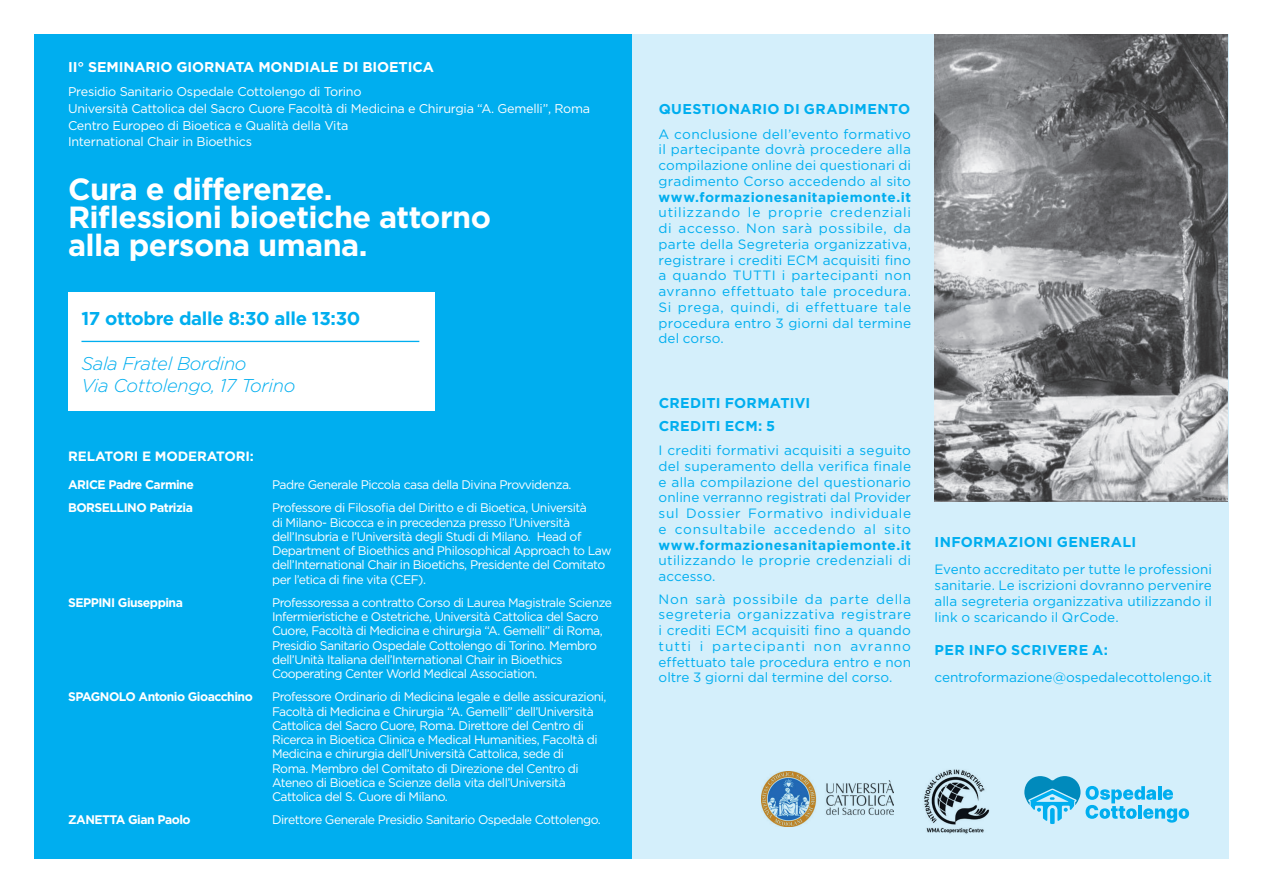
<style>
.page{position:relative;width:1263px;height:893px;background:#fff}
.page>*{position:absolute;margin:0;border:0;box-sizing:border-box;transform-origin:0 0}
.t1{font:700 30.6px/28px "Gotham";letter-spacing:-.02em;color:#fff}
.t2{font:700 18.6px "Gotham";letter-spacing:-.02em;color:#00aeef}
.t3{font:italic 300 18.45px/22.2px "Gotham";letter-spacing:-.02em;color:#00aeef}
.t4{font:700 14.25px/23.2px "Gotham";letter-spacing:.02em;color:#00aeef}
.t5{font:700 14.25px "Gotham";letter-spacing:-.005em;color:#fff}
.t6{font:13.5px/15.8px "Gotham";letter-spacing:.01em;color:#00aeef;text-align:justify}
.t7{font:700 13.5px "Gotham";letter-spacing:.035em;color:#00aeef}
.t8{font:700 13.5px "Gotham";letter-spacing:-.005em;color:#fff}
.t9{font:12.6px/16.8px "Gotham";letter-spacing:-.02em;color:#fff}
.t10{font:12.45px/14.2px "Gotham";letter-spacing:-.04em;color:#fff}
.t11{font:700 12.45px "Gotham";letter-spacing:-.04em;color:#fff}
</style>
<div class="page">
<div style="left:608px;top:34px;width:621px;height:825px;background:#d4effb"></div>
<img style="left:934px;top:34px;width:294px;height:467px">
<div style="left:34px;top:34px;width:597px;height:825px;background:#00aeef"></div>
<svg style="left:1024px;top:776px;width:165px;height:48px"></svg>
<div style="left:68px;top:292px;width:367px;height:118px;background:#fff"></div>
<hr style="left:81px;top:341px;width:338px;height:1px;background:#00aeef">
<img style="left:761px;top:772px;width:132px;height:54px">
<img style="left:924px;top:769px;width:66px;height:65px">
<p class="t5" style="left:68px;top:58px;width:367px">II° SEMINARIO GIORNATA MONDIALE DI BIOETICA</p>
<p class="t9" style="left:68px;top:83px;width:524px">Presidio Sanitario Ospedale Cottolengo di Torino<br>Università Cattolica del Sacro Cuore Facoltà di Medicina e Chirurgia “A. Gemelli”, Roma Centro Europeo di Bioetica e Qualità della Vita<br>International Chair in Bioethics</p>
<h1 class="t1" style="left:68px;top:174px;width:424px">Cura e differenze.<br>Riflessioni bioetiche attorno alla persona umana.</h1>
<h2 class="t2" style="left:81px;top:308px;width:280px">17 ottobre dalle 8:30 alle 13:30</h2>
<h3 class="t3" style="left:81px;top:351px;width:215px">Sala Fratel Bordino<br>Via Cottolengo, 17 Torino</h3>
<p class="t8" style="left:68px;top:448px;width:187px">RELATORI E MODERATORI:</p>
<p class="t11" style="left:68px;top:477px;width:127px">ARICE Padre Carmine</p>
<p class="t10" style="left:272px;top:477px;width:301px">Padre Generale Piccola casa della Divina Provvidenza.</p>
<p class="t11" style="left:68px;top:501px;width:126px">BORSELLINO Patrizia</p>
<p class="t10" style="left:272px;top:501px;width:341px">Professore di Filosofia del Diritto e di Bioetica, Università<br>di Milano- Bicocca e in precedenza presso l’Università dell’Insubria e l’Università degli Studi di Milano. Head of Department of Bioethics and Philosophical Approach to Law dell’International Chair in Bioetichs, Presidente del Comitato per l’etica di fine vita (CEF).</p>
<p class="t11" style="left:68px;top:595px;width:116px">SEPPINI Giuseppina</p>
<p class="t10" style="left:272px;top:595px;width:341px">Professoressa a contratto Corso di Laurea Magistrale Scienze Infermieristiche e Ostetriche, Università Cattolica del Sacro Cuore, Facoltà di Medicina e chirurgia “A. Gemelli” di Roma, Presidio Sanitario Ospedale Cottolengo di Torino. Membro dell’Unità Italiana dell’International Chair in Bioethics Cooperating Center World Medical Association.</p>
<p class="t11" style="left:68px;top:690px;width:186px">SPAGNOLO Antonio Gioacchino</p>
<p class="t10" style="left:272px;top:690px;width:336px">Professore Ordinario di Medicina legale e delle assicurazioni, Facoltà di Medicina e Chirurgia “A. Gemelli” dell’Università Cattolica del Sacro Cuore, Roma. Direttore del Centro di Ricerca in Bioetica Clinica e Medical Humanities, Facoltà di Medicina e chirurgia dell’Università Cattolica, sede di<br>Roma. Membro del Comitato di Direzione del Centro di Ateneo di Bioetica e Scienze della vita dell’Università Cattolica del S. Cuore di Milano.</p>
<p class="t11" style="left:68px;top:813px;width:124px">ZANETTA Gian Paolo</p>
<p class="t10" style="left:272px;top:813px;width:330px">Direttore Generale Presidio Sanitario Ospedale Cottolengo.</p>
<p class="t4" style="left:659px;top:97px;width:253px">QUESTIONARIO DI GRADIMENTO</p>
<p class="t6" style="left:659px;top:126px;width:254px">A conclusione dell’evento formativo il partecipante dovrà procedere alla compilazione online dei questionari di gradimento Corso accedendo al sito</p>
<p class="t7" style="left:659px;top:189px;width:254px">www.formazionesanitapiemonte.it</p>
<p class="t6" style="left:659px;top:204px;width:254px">utilizzando le proprie credenziali di accesso. Non sarà possibile, da parte della Segreteria organizzativa, registrare i crediti ECM acquisiti fino a quando TUTTI i partecipanti non avranno effettuato tale procedura.<br>Si prega, quindi, di effettuare tale procedura entro 3 giorni dal termine del corso.</p>
<p class="t4" style="left:659px;top:391px;width:153px">CREDITI FORMATIVI<br>CREDITI ECM: 5</p>
<p class="t6" style="left:659px;top:442px;width:254px">I crediti formativi acquisiti a seguito del superamento della verifica finale e alla compilazione del questionario online verranno registrati dal Provider sul Dossier Formativo individuale e consultabile accedendo al sito</p>
<p class="t7" style="left:659px;top:537px;width:254px">www.formazionesanitapiemonte.it</p>
<p class="t6" style="left:659px;top:552px;width:254px">utilizzando le proprie credenziali di accesso.</p>
<p class="t6" style="left:659px;top:591px;width:254px">Non sarà possibile da parte della segreteria organizzativa registrare i crediti ECM acquisiti fino a quando tutti i partecipanti non avranno effettuato tale procedura entro e non oltre 3 giorni dal termine del corso.</p>
<p class="t4" style="left:934px;top:530px;width:203px">INFORMAZIONI GENERALI</p>
<p class="t6" style="left:934px;top:561px;width:279px">Evento accreditato per tutte le professioni sanitarie. Le iscrizioni dovranno pervenire alla segreteria organizzativa utilizzando il link o scaricando il QrCode.</p>
<p class="t4" style="left:934px;top:638px;width:175px">PER INFO SCRIVERE A:</p>
<p class="t6" style="left:934px;top:669px;width:279px">centroformazione@ospedalecottolengo.it</p>
</div>
